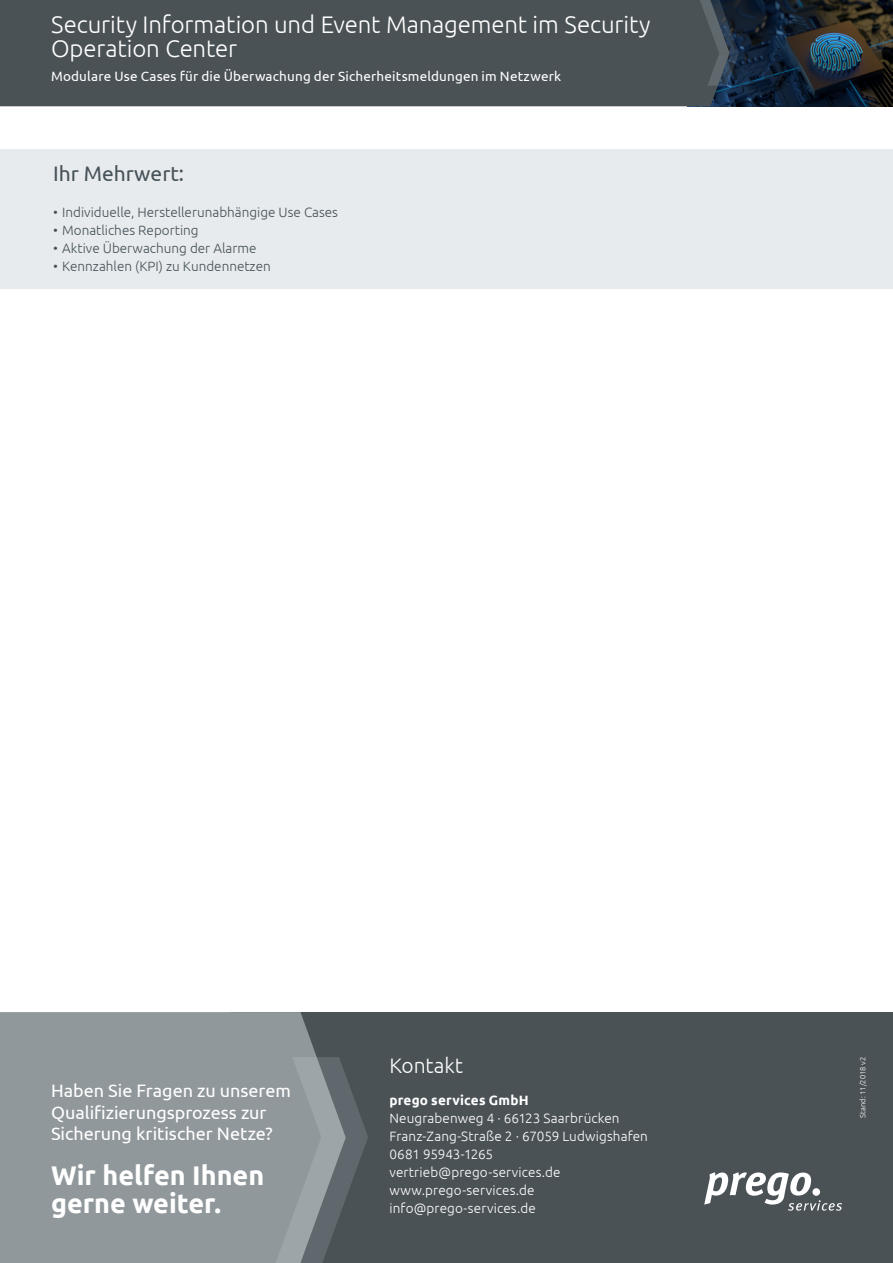
<style>
.page{position:relative;width:893px;height:1263px;background:#fff}
.page>*{position:absolute;margin:0;border:0;box-sizing:border-box;transform-origin:0 0}
.t1{font:700 27px/28.5px "Ubuntu";color:#fff}
.WP_Header_Folgeseite{font:300 24px/24px "Ubuntu";letter-spacing:-.005em;color:#fff}
.Headline{font:21px "Ubuntu";color:#465259}
.t2{font:300 21px "Ubuntu";letter-spacing:-.005em;color:#fff}
.WP_Footer_Rückseite{font:18px/21.6px "Ubuntu";color:#fff}
.t3{font:300 13.5px/18px "Ubuntu";letter-spacing:.01em;color:#fff}
.t4{font:300 13.5px "Ubuntu";color:#465259}
.WP_Header_Folgeseite-2{font:13.5px "Ubuntu";letter-spacing:.015em;color:#fff}
.t5{font:700 13.5px "Ubuntu";letter-spacing:.015em;color:#fff}
.t6{font:300 7.5px "Ubuntu";color:#fff}
</style>
<div class="page">
<img style="left:729px;top:0;width:164px;height:106px">
<div style="left:0;top:0;width:729px;height:106px;background:#4b5256"></div>
<svg style="left:700px;top:0;width:39px;height:86px;background:#3d4853"></svg>
<div style="left:232px;top:1012px;width:661px;height:251px;background:#4b5256"></div>
<svg style="left:704px;top:1172px;width:138px;height:39px"></svg>
<div style="left:0;top:1012px;width:317px;height:251px;background:#91989c"></div>
<svg style="left:275px;top:1057px;width:93px;height:206px"></svg>
<div style="left:0;top:149px;width:893px;height:140px;background:#e8ebed"></div>
<p class="WP_Header_Folgeseite" style="left:51px;top:12px;width:601px">Security Information und Event Management im Security<br>Operation Center</p>
<p class="WP_Header_Folgeseite-2" style="left:51px;top:68px;width:512px">Modulare Use Cases für die Überwachung der Sicherheitsmeldungen im Netzwerk</p>
<p class="Headline" style="left:53px;top:161px;width:132px">Ihr Mehrwert:</p>
<p class="t4" style="left:53px;top:204px;width:286px">• Individuelle, Herstellerunabhängige Use Cases</p>
<p class="t4" style="left:53px;top:222px;width:147px">• Monatliches Reporting</p>
<p class="t4" style="left:53px;top:240px;width:205px">• Aktive Überwachung der Alarme</p>
<p class="t4" style="left:53px;top:258px;width:219px">• Kennzahlen (KPI) zu Kundennetzen</p>
<p class="WP_Footer_Rückseite" style="left:51px;top:1079px;width:241px">Haben Sie Fragen zu unserem<br>Qualifizierungsprozess zur<br>Sicherung kritischer Netze?</p>
<h1 class="t1" style="left:51px;top:1161px;width:215px">Wir helfen Ihnen gerne weiter.</h1>
<h3 class="t2" style="left:389px;top:1053px;width:75px">Kontakt</h3>
<p class="t5" style="left:389px;top:1092px;width:141px">prego services GmbH</p>
<p class="t3" style="left:389px;top:1109px;width:260px">Neugrabenweg 4 · 66123 Saarbrücken<br>Franz-Zang-Straße 2 · 67059 Ludwigshafen<br>0681 95943-1265 vertrieb@prego-services.de www.prego-services.de info@prego-services.de</p>
<p class="t6" style="left:858px;top:1117px;width:62px;rotate:-90deg">Stand: 11/2018 v2</p>
</div>
